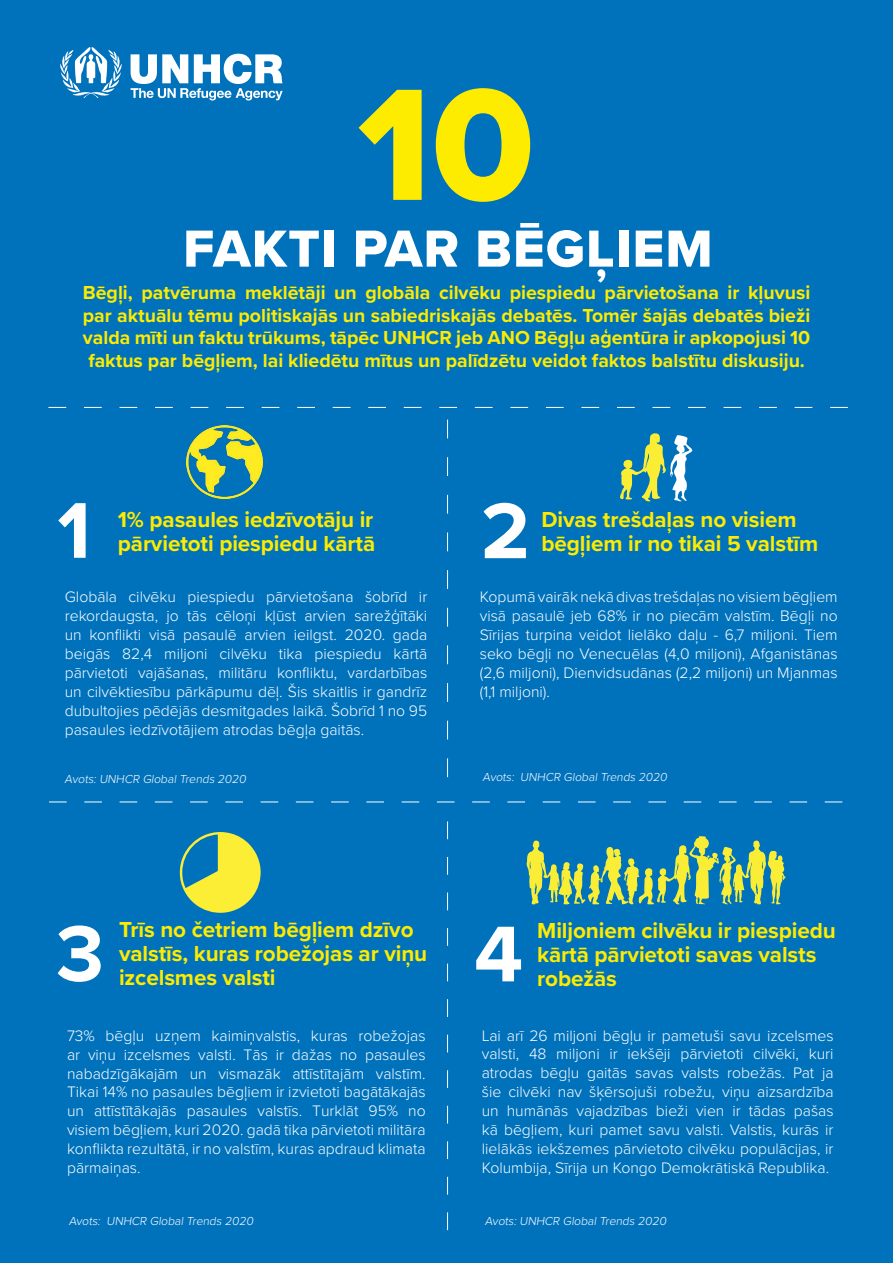
<style>
.page{position:relative;width:893px;height:1263px;background:#0072bc}
.page>*{position:absolute;margin:0;border:0;box-sizing:border-box;transform-origin:0 0}
.t1{font:165px "Proxima Nova Extrabld";color:#fdeb00}
.t2{font:700 81.9px "Proxima Nova";color:#fff}
.t3{font:54px "Proxima Nova Extrabld";letter-spacing:.02em;color:#fff}
.t4{font:700 22.5px/24px "Proxima Nova";letter-spacing:-.005em;color:#fdeb00}
.t5{font:700 19.5px/22.5px "Proxima Nova";color:#fdeb00;text-align:justify}
.t6{font:300 15.75px/18.9px "Proxima Nova";color:#fff;text-align:justify}
.t7{font:300 12px "Proxima Nova";color:#fff}
</style>
<div class="page">
<svg style="left:48px;top:407px;width:800px;height:1px"></svg>
<svg style="left:49px;top:802px;width:793px;height:1px"></svg>
<svg style="left:447px;top:420px;width:1px;height:357px"></svg>
<svg style="left:447px;top:821px;width:1px;height:409px"></svg>
<svg style="left:526px;top:836px;width:260px;height:68px"></svg>
<svg style="left:180px;top:832px;width:81px;height:81px"></svg>
<img style="left:186px;top:426px;width:77px;height:72px">
<svg style="left:620px;top:433px;width:72px;height:68px"></svg>
<svg style="left:60px;top:47px;width:62px;height:51px"></svg>
<svg style="left:131px;top:54px;width:152px;height:47px"></svg>
<h1 class="t1" style="left:358px;top:22px;width:178px">10</h1>
<h3 class="t3" style="left:183px;top:208px;width:531px">FAKTI PAR BĒGĻIEM</h3>
<p class="t5" style="left:83px;top:281px;width:729px">Bēgļi, patvēruma meklētāji un globāla cilvēku piespiedu pārvietošana ir kļuvusi par aktuālu tēmu politiskajās un sabiedriskajās debatēs. Tomēr šajās debatēs bieži valda mīti un faktu trūkums, tāpēc UNHCR jeb ANO Bēgļu aģentūra ir apkopojusi 10 faktus par bēgļiem, lai kliedētu mītus un palīdzētu veidot faktos balstītu diskusiju.</p>
<h2 class="t2" style="left:57px;top:469px;width:35px">1</h2>
<h2 class="t2" style="left:481px;top:470px;width:51px">2</h2>
<h3 class="t4" style="left:118px;top:507px;width:259px">1% pasaules iedzīvotāju ir pārvietoti piespiedu kārtā</h3>
<h3 class="t4" style="left:541px;top:507px;width:278px">Divas trešdaļas no visiem bēgļiem ir no tikai 5 valstīm</h3>
<p class="t6" style="left:65px;top:587px;width:364px">Globāla cilvēku piespiedu pārvietošana šobrīd ir rekordaugsta, jo tās cēloņi kļūst arvien sarežģītāki un konflikti visā pasaulē arvien ieilgst. 2020. gada beigās 82,4 miljoni cilvēku tika piespiedu kārtā pārvietoti vajāšanas, militāru konfliktu, vardarbības un cilvēktiesību pārkāpumu dēļ. Šis skaitlis ir gandrīz dubultojies pēdējās desmitgades laikā. Šobrīd 1 no 95 pasaules iedzīvotājiem atrodas bēgļa gaitās.</p>
<p class="t6" style="left:480px;top:587px;width:359px">Kopumā vairāk nekā divas trešdaļas no visiem bēgļiem visā pasaulē jeb 68% ir no piecām valstīm. Bēgļi no Sīrijas turpina veidot lielāko daļu - 6,7 miljoni. Tiem seko bēgļi no Venecuēlas (4,0 miljoni), Afganistānas (2,6 miljoni), Dienvidsudānas (2,2 miljoni) un Mjanmas (1,1 miljoni).</p>
<p class="t7" style="left:65px;top:770px;width:185px">Avots: UNHCR Global Trends 2020</p>
<p class="t7" style="left:482px;top:768px;width:188px">Avots: UNHCR Global Trends 2020</p>
<h2 class="t2" style="left:57px;top:883px;width:50px">3</h2>
<h3 class="t4" style="left:119px;top:916px;width:310px">Trīs no četriem bēgļiem dzīvo valstīs, kuras robežojas ar viņu izcelsmes valsti</h3>
<h2 class="t2" style="left:474px;top:883px;width:50px">4</h2>
<h3 class="t4" style="left:537px;top:918px;width:300px">Miljoniem cilvēku ir piespiedu kārtā pārvietoti savas valsts robežās</h3>
<p class="t6" style="left:67px;top:1025px;width:360px">73% bēgļu uzņem kaimiņvalstis, kuras robežojas ar viņu izcelsmes valsti. Tās ir dažas no pasaules nabadzīgākajām un vismazāk attīstītajām valstīm.<br>Tikai 14% no pasaules bēgļiem ir izvietoti bagātākajās un attīstītākajās pasaules valstīs. Turklāt 95% no visiem bēgļiem, kuri 2020. gadā tika pārvietoti militāra konflikta rezultātā, ir no valstīm, kuras apdraud klimata pārmaiņas.</p>
<p class="t6" style="left:482px;top:1025px;width:353px">Lai arī 26 miljoni bēgļu ir pametuši savu izcelsmes valsti, 48 miljoni ir iekšēji pārvietoti cilvēki, kuri atrodas bēgļu gaitās savas valsts robežās. Pat ja šie cilvēki nav šķērsojuši robežu, viņu aizsardzība un humānās vajadzības bieži vien ir tādas pašas kā bēgļiem, kuri pamet savu valsti. Valstis, kurās ir lielākās iekšzemes pārvietoto cilvēku populācijas, ir Kolumbija, Sīrija un Kongo Demokrātiskā Republika.</p>
<p class="t7" style="left:69px;top:1212px;width:188px">Avots: UNHCR Global Trends 2020</p>
<p class="t7" style="left:485px;top:1212px;width:185px">Avots: UNHCR Global Trends 2020</p>
</div>
